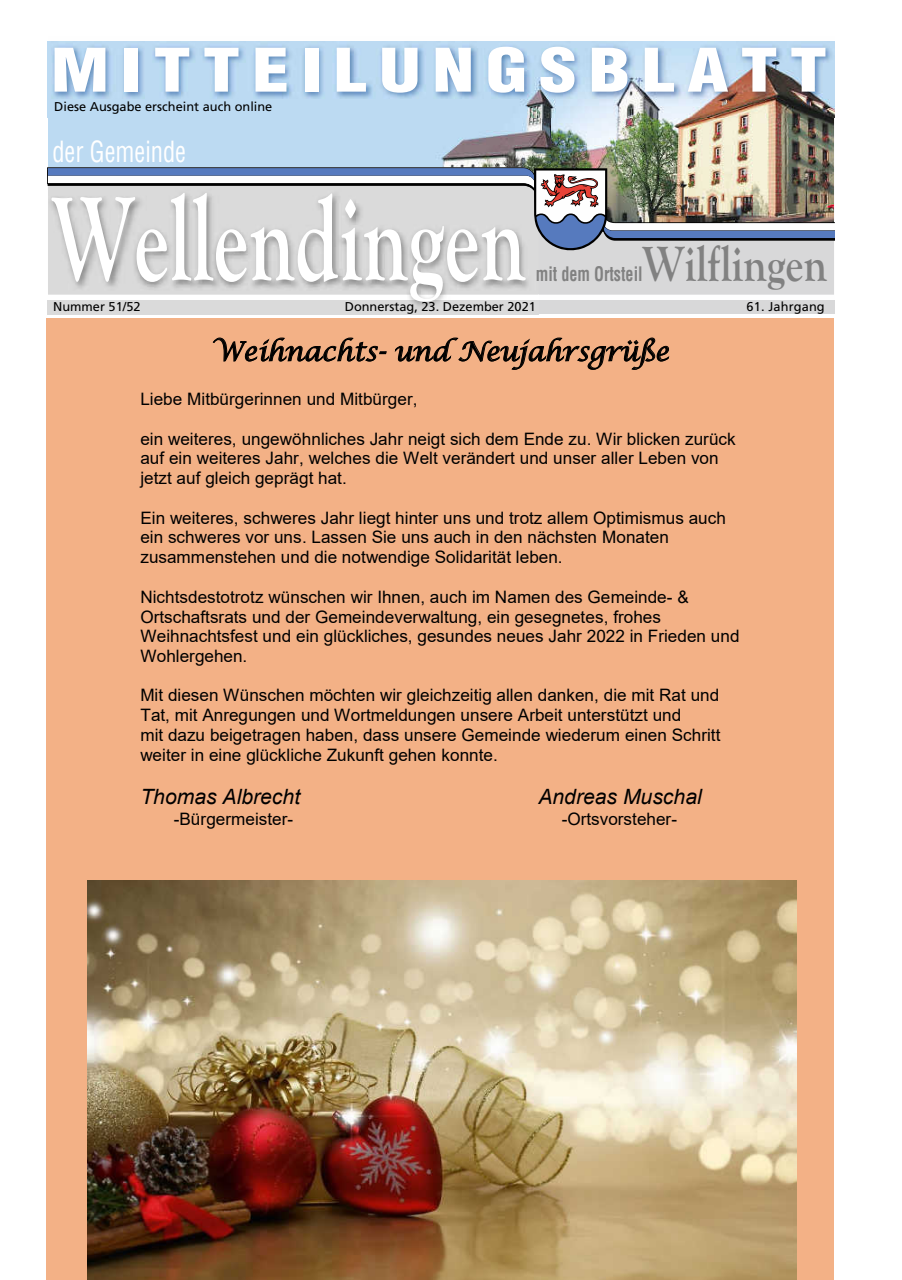
<style>
.page{position:relative;width:902px;height:1280px;background:#fff}
.page>*{position:absolute;margin:0;border:0;box-sizing:border-box;transform-origin:0 0}
.t1{font:700 123.45px "Goudy Old Style T";color:#fff;scale:.67 1}
.t2{font:58.5px "Helvetica Condensed Black OV KOVFOB";letter-spacing:.16em;color:#fff;scale:1.28 1}
.t3{font:700 51px "Goudy Old Style T";color:#818181;scale:.83 1}
.t4{font:28.5px "Helvetica Condensed OV LOVFOB";color:#fff;scale:.86 1}
.t5{font:italic 26.55px "Lucida Calligraphy";color:#000}
.t6{font:italic 21.15px "Arial";color:#000}
.t7{font:19.5px "Helvetica Condensed Bold OV NOVFOB";color:#818181;scale:.83 1}
.t8{font:17.1px/19.8px "Arial";color:#000}
.t9{font:12.75px "Frutiger";color:#000}
</style>
<div class="page">
<img style="left:48px;top:42px;width:785px;height:125px">
<div style="left:538px;top:251px;width:295px;height:44px;background:#d8d8d9"></div>
<div style="left:48px;top:301px;width:785px;height:13px;background:#d8d8d9"></div>
<img style="left:48px;top:251px;width:490px;height:56px">
<img style="left:48px;top:167px;width:785px;height:84px">
<div style="left:47px;top:319px;width:787px;height:961px;background:#f3b186"></div>
<svg style="left:212px;top:337px;width:175px;height:25px"></svg>
<svg style="left:394px;top:337px;width:275px;height:33px"></svg>
<img style="left:87px;top:880px;width:709px;height:400px">
<h2 class="t2" style="left:51px;top:34px;width:608px">MITTEILUNGSBLATT</h2>
<p class="t9" style="left:54px;top:99px;width:220px">Diese Ausgabe erscheint auch online</p>
<h3 class="t4" style="left:52px;top:134px;width:157px">der Gemeinde</h3>
<h1 class="t1" style="left:53px;top:171px;width:708px">Wellendingen</h1>
<h3 class="t3" style="left:642px;top:236px;width:224px">Wilflingen</h3>
<p class="t7" style="left:536px;top:262px;width:130px">mit dem Ortsteil</p>
<p class="t9" style="left:53px;top:299px;width:89px">Nummer 51/52</p>
<p class="t9" style="left:345px;top:299px;width:193px">Donnerstag, 23. Dezember 2021</p>
<p class="t9" style="left:746px;top:299px;width:80px">61. Jahrgang</p>
<h3 class="t5" style="left:212px;top:335px;width:458px">Weihnachts- und Neujahrsgrüße</h3>
<p class="t8" style="left:140px;top:389px;width:278px">Liebe Mitbürgerinnen und Mitbürger,</p>
<p class="t8" style="left:140px;top:429px;width:597px">ein weiteres, ungewöhnliches Jahr neigt sich dem Ende zu. Wir blicken zurück auf ein weiteres Jahr, welches die Welt verändert und unser aller Leben von jetzt auf gleich geprägt hat.</p>
<p class="t8" style="left:140px;top:508px;width:587px">Ein weiteres, schweres Jahr liegt hinter uns und trotz allem Optimismus auch ein schweres vor uns. Lassen Sie uns auch in den nächsten Monaten zusammenstehen und die notwendige Solidarität leben.</p>
<p class="t8" style="left:140px;top:587px;width:600px">Nichtsdestotrotz wünschen wir Ihnen, auch im Namen des Gemeinde- &amp; Ortschaftsrats und der Gemeindeverwaltung, ein gesegnetes, frohes Weihnachtsfest und ein glückliches, gesundes neues Jahr 2022 in Frieden und Wohlergehen.</p>
<p class="t8" style="left:140px;top:685px;width:581px">Mit diesen Wünschen möchten wir gleichzeitig allen danken, die mit Rat und Tat, mit Anregungen und Wortmeldungen unsere Arbeit unterstützt und<br>mit dazu beigetragen haben, dass unsere Gemeinde wiederum einen Schritt weiter in eine glückliche Zukunft gehen konnte.</p>
<p class="t6" style="left:140px;top:783px;width:161px">Thomas Albrecht</p>
<p class="t6" style="left:538px;top:783px;width:165px">Andreas Muschal</p>
<p class="t8" style="left:174px;top:809px;width:121px">-Bürgermeister-</p>
<p class="t8" style="left:561px;top:809px;width:117px">-Ortsvorsteher-</p>
</div>
